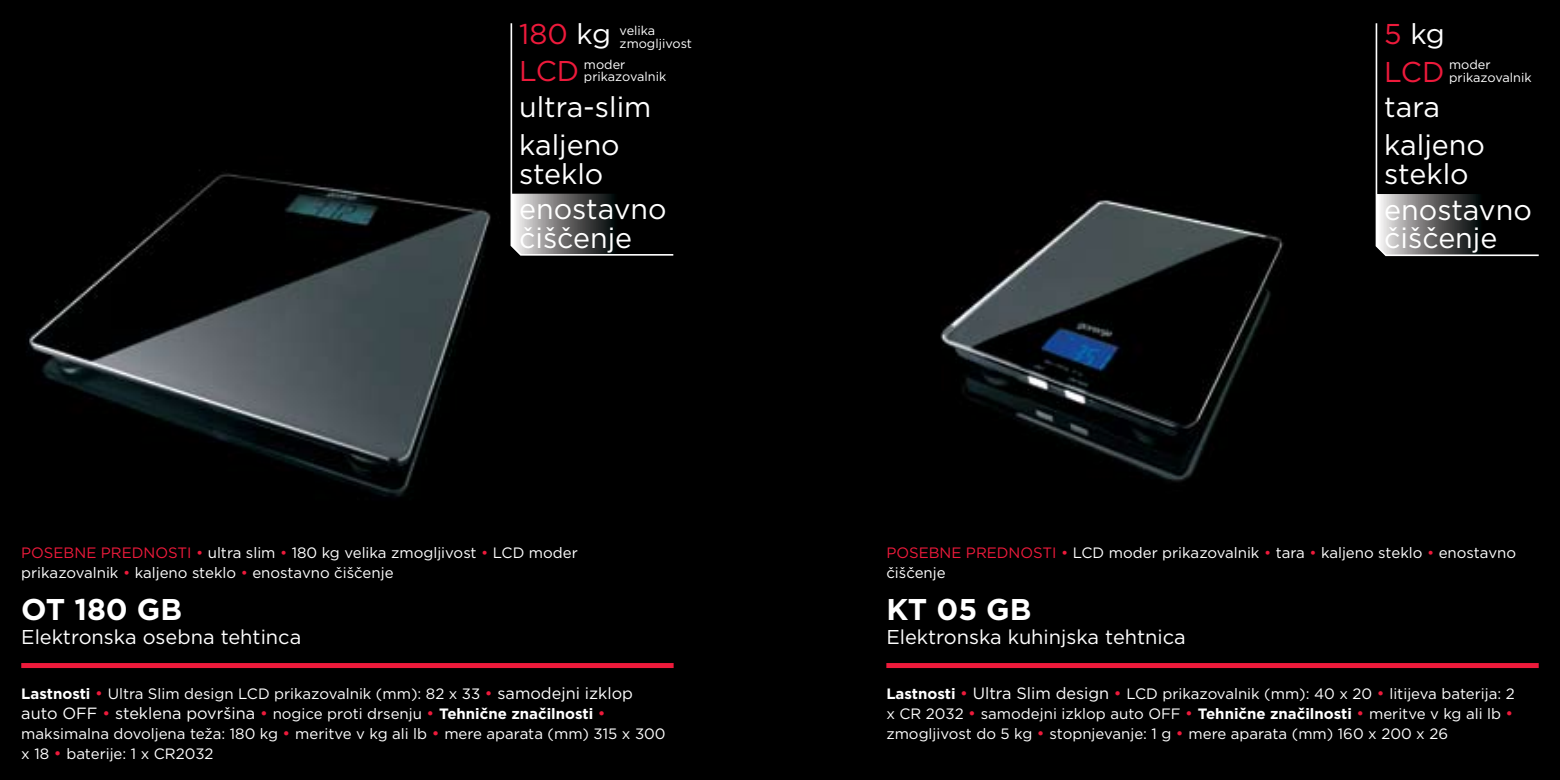
<style>
.page{position:relative;width:1560px;height:780px;background:#fff}
.page>*{position:absolute;margin:0;border:0;box-sizing:border-box;transform-origin:0 0}
.t1{font:700 30px "Gotham";color:#fff}
.t2{font:28.75px/28.8px "Gotham";color:#fff}
.t3{font:28.75px/37.2px "Gotham";color:#ed1a3b}
.t4{font:28.5px/28.5px "Gotham";color:#fff}
.t5{font:28.5px/37.2px "Gotham";color:#ed1a3b}
.t6{font:20px "Gotham";color:#fff}
.t7{font:16.25px "Gotham";color:#fff}
.t8{font:15px/20px "Gotham";color:#fff}
.t9{font:15px "Gotham";color:#ed1a3b}
.t10{font:12.75px/12.8px "Gotham";color:#fff}
.s1{color:#fff}
.s2{color:#ed1a3b}
.s3{font-weight:700}
.s4{font-size:16.25px;color:#ed1a3b}
.s5{font-size:16.25px}
.s6{font-size:15px}
.s7{font-weight:700;font-size:15px}
</style>
<div class="page">
<div style="left:0;top:0;width:1559px;height:780px;background:#000"></div>
<img style="left:28px;top:170px;width:463px;height:327px">
<svg style="left:510px;top:23px;width:164px;height:233px"></svg>
<div style="left:21px;top:663px;width:652px;height:5px;background:#ed1a3b"></div>
<div style="left:886px;top:663px;width:652px;height:5px;background:#ed1a3b"></div>
<img style="left:940px;top:200px;width:344px;height:282px">
<svg style="left:1375px;top:23px;width:164px;height:234px"></svg>
<h3 class="t5" style="left:519px;top:15px;width:93px">180 <span class="s1">kg<br></span>LCD</h3>
<h3 class="t4" style="left:519px;top:87px;width:134px;line-height:38.2px">ultra-slim kaljeno</h3>
<h3 class="t4" style="left:519px;top:159px;width:86px">steklo</h3>
<p class="t10" style="left:619px;top:24px;width:74px">velika zmogljivost</p>
<p class="t10" style="left:584px;top:58px;width:84px">moder prikazovalnik</p>
<h3 class="t4" style="left:519px;top:194px;width:149px">enostavno čiščenje</h3>
<h2 class="t3" style="left:1383px;top:15px;width:62px">5 <span class="s1">kg<br></span>LCD</h2>
<h2 class="t2" style="left:1383px;top:87px;width:102px;line-height:38.2px">tara kaljeno</h2>
<h2 class="t2" style="left:1383px;top:159px;width:86px">steklo</h2>
<p class="t10" style="left:1448px;top:58px;width:84px">moder prikazovalnik</p>
<h2 class="t2" style="left:1383px;top:194px;width:149px">enostavno čiščenje</h2>
<p class="t8" style="left:21px;top:542px;width:558px;text-indent:175px"><span class="s2">•</span> ultra slim <span class="s2">•</span> 180 kg velika zmogljivost <span class="s2">•</span> LCD moder prikazovalnik <span class="s2">•</span> kaljeno steklo <span class="s2">•</span> enostavno čiščenje</p>
<p class="t9" style="left:886px;top:543px;width:22px">Posebne</p>
<p class="t9" style="left:965px;top:543px;width:11px">prednosti</p>
<p class="t8" style="left:1061px;top:542px;width:456px"><span class="s2">•</span> LCD moder prikazovalnik <span class="s2">•</span> tara <span class="s2">•</span> kaljeno steklo <span class="s2">•</span> enostavno</p>
<p class="t9" style="left:21px;top:543px;width:22px">Posebne</p>
<p class="t9" style="left:101px;top:543px;width:11px">prednosti</p>
<p class="t8" style="left:886px;top:562px;width:61px">čiščenje</p>
<h1 class="t1" style="left:21px;top:589px;width:162px">OT 180 GB</h1>
<h3 class="t6" style="left:21px;top:624px;width:281px">Elektronska osebna tehtinca</h3>
<p class="t8" style="left:21px;top:683px;width:613px"><span class="s3">Lastnosti</span> <span class="s4">•</span> Ultra Slim design LCD prikazovalnik (mm): 82 x 33 <span class="s4">•</span> <span class="s5">samodejni izklop</span></p>
<p class="t7" style="left:21px;top:702px;width:585px">auto OFF <span class="s2">•</span> steklena površina <span class="s2">•</span> <span class="s6">nogice proti drsenju</span> <span class="s2">•</span> <span class="s7">Tehnične značilnosti</span> <span class="s2">•</span></p>
<p class="t8" style="left:21px;top:723px;width:646px">maksimalna dovoljena teža: 180 kg <span class="s4">•</span> meritve v kg ali lb <span class="s4">•</span> mere aparata (mm) 315 x 300 x 18 <span class="s4">•</span> baterije: 1 x CR2032</p>
<h1 class="t1" style="left:886px;top:589px;width:147px">KT 05 GB</h1>
<h3 class="t6" style="left:886px;top:624px;width:301px">Elektronska kuhinjska tehtnica</h3>
<p class="t8" style="left:886px;top:683px;width:629px;text-align:justify"><span class="s3">Lastnosti</span> <span class="s4">•</span> <span class="s5">Ultra Slim design</span> <span class="s4">•</span> LCD prikazovalnik (mm): 40 x 20 <span class="s4">•</span> litijeva baterija: 2 x CR 2032 <span class="s4">•</span> samodejni izklop auto OFF <span class="s4">•</span> <span class="s3">Tehnične značilnosti</span> <span class="s4">•</span> meritve v kg ali lb <span class="s4">• </span>zmogljivost do 5 kg <span class="s4">•</span> stopnjevanje: 1 g <span class="s4">•</span> mere aparata (mm) 160 x 200 x 26</p>
</div>
